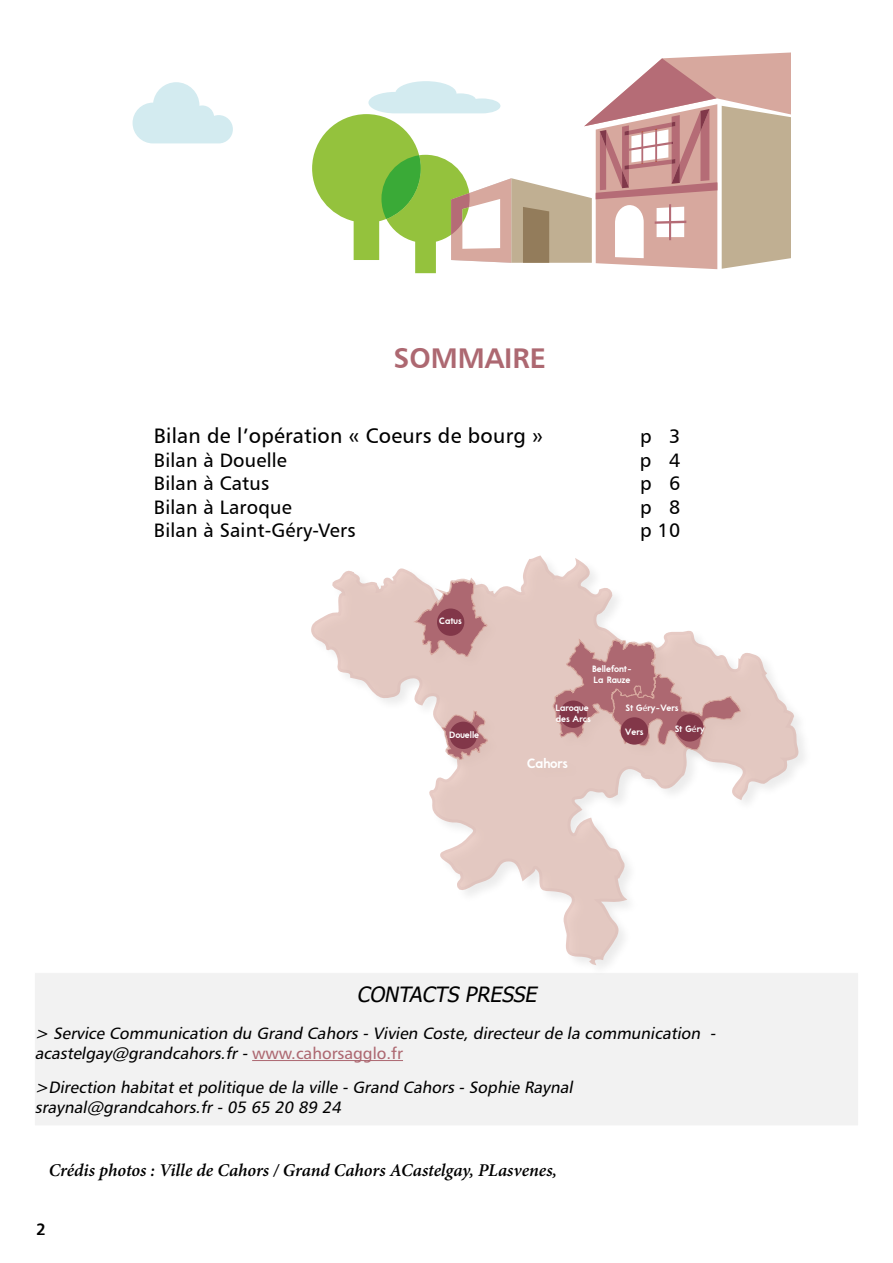
<style>
.page{position:relative;width:893px;height:1263px;background:#fff}
.page>*{position:absolute;margin:0;border:0;box-sizing:border-box;transform-origin:0 0}
.t1{font:28.5px "Humanist 777 BT Bold B";color:#ad6871}
.t2{font:21px "Humanist 777 BT Roman B";letter-spacing:.01em;color:#000}
.t3{font:italic 21px "Tahoma";color:#000}
.t4{font:19.5px "Humanist 777 BT Roman B";letter-spacing:.01em;color:#000}
.t5{font:italic 600 18px "Minion Pro";letter-spacing:-.005em;color:#000}
.t6{font:italic 16.5px/19.8px "Humana 777";color:#000}
.t7{font:16.5px "Humanist 777 BT Bold B";color:#000}
.t8{font:13.5px "A Pompadour Bold Sample";color:#fff;scale:1.04 1}
.t9{font:9.15px/10.9px "A Pompadour Bold Sample";color:#fff;scale:1.04 1}
.s1{font-family:"Myriad Pro"}
.s2{font-style:normal;color:#ad6871}
</style>
<div class="page">
<div style="left:34px;top:972px;width:825px;height:154px;background:#f2f2f2"></div>
<hr style="left:252px;top:1060px;width:151px;height:1px;background:#ad6871">
<div style="left:34px;top:972px;width:825px;height:154px;border:1px solid #fff"></div>
<svg style="left:133px;top:82px;width:100px;height:61px"></svg>
<svg style="left:312px;top:52px;width:479px;height:221px"></svg>
<div style="left:309px;top:554px;width:503px;height:424px;background:#000;opacity:.13"></div>
<svg style="left:311px;top:555px;width:487px;height:410px"></svg>
<svg style="left:412px;top:580px;width:76px;height:77px;background:#cca0a0"></svg>
<div style="left:437px;top:608px;width:27px;height:28px;background:#823749;border-radius:50%"></div>
<svg style="left:441px;top:709px;width:47px;height:51px;background:#d1a8a7"></svg>
<div style="left:450px;top:722px;width:27px;height:27px;background:#823749;border-radius:50%"></div>
<svg style="left:552px;top:638px;width:189px;height:112px;background:#ca9d9e"></svg>
<div style="left:560px;top:700px;width:27px;height:28px;background:#823749;border-radius:50%"></div>
<h1 class="t1" style="left:393px;top:340px;width:154px">SOMMAIRE</h1>
<p class="t2" style="left:154px;top:423px;width:390px">Bilan de l’opération « Coeurs de bourg »</p>
<p class="t4" style="left:640px;top:424px;width:42px">p 3</p>
<p class="t4" style="left:154px;top:448px;width:134px">Bilan à Douelle</p>
<p class="t4" style="left:640px;top:448px;width:42px">p 4</p>
<p class="t4" style="left:154px;top:471px;width:117px">Bilan à Catus</p>
<p class="t4" style="left:640px;top:471px;width:42px">p 6</p>
<p class="t4" style="left:154px;top:495px;width:139px">Bilan à Laroque</p>
<p class="t4" style="left:640px;top:495px;width:42px">p 8</p>
<p class="t4" style="left:154px;top:518px;width:203px">Bilan à Saint-Géry-Vers</p>
<p class="t4" style="left:640px;top:518px;width:42px">p 10</p>
<p class="t9" style="left:439px;top:616px;width:23px">Catus</p>
<p class="t9" style="left:449px;top:731px;width:31px">Douelle</p>
<p class="t9" style="left:592px;top:664px;width:40px">Bellefont-<br>La Rauze</p>
<p class="t9" style="left:555px;top:703px;width:36px">Laroque des Arcs</p>
<p class="t8" style="left:527px;top:758px;width:41px">Cahors</p>
<p class="t9" style="left:626px;top:703px;width:52px">St G<span class="s1">é</span>ry-Vers</p>
<p class="t9" style="left:675px;top:724px;width:30px">St G<span class="s1">é</span>ry</p>
<p class="t9" style="left:625px;top:727px;width:19px">Vers</p>
<p class="t3" style="left:357px;top:980px;width:186px">CONTACTS PRESSE</p>
<p class="t6" style="left:35px;top:1023px;width:685px">&gt; Service Communication du Grand Cahors - Vivien Coste, directeur de la communication - acastelgay@grandcahors.fr - <span class="s2">www. c a h o rs a g g l o . f r</span></p>
<p class="t6" style="left:35px;top:1077px;width:543px">&gt;Direction habitat et politique de la ville - Grand Cahors - Sophie Raynal sraynal@grandcahors.fr - 05 65 20 89 24</p>
<p class="t5" style="left:49px;top:1158px;width:510px">Crédis photos : Ville de Cahors / Grand Cahors ACastelgay, PLasvenes,</p>
<p class="t7" style="left:36px;top:1219px;width:11px">2</p>
</div>
